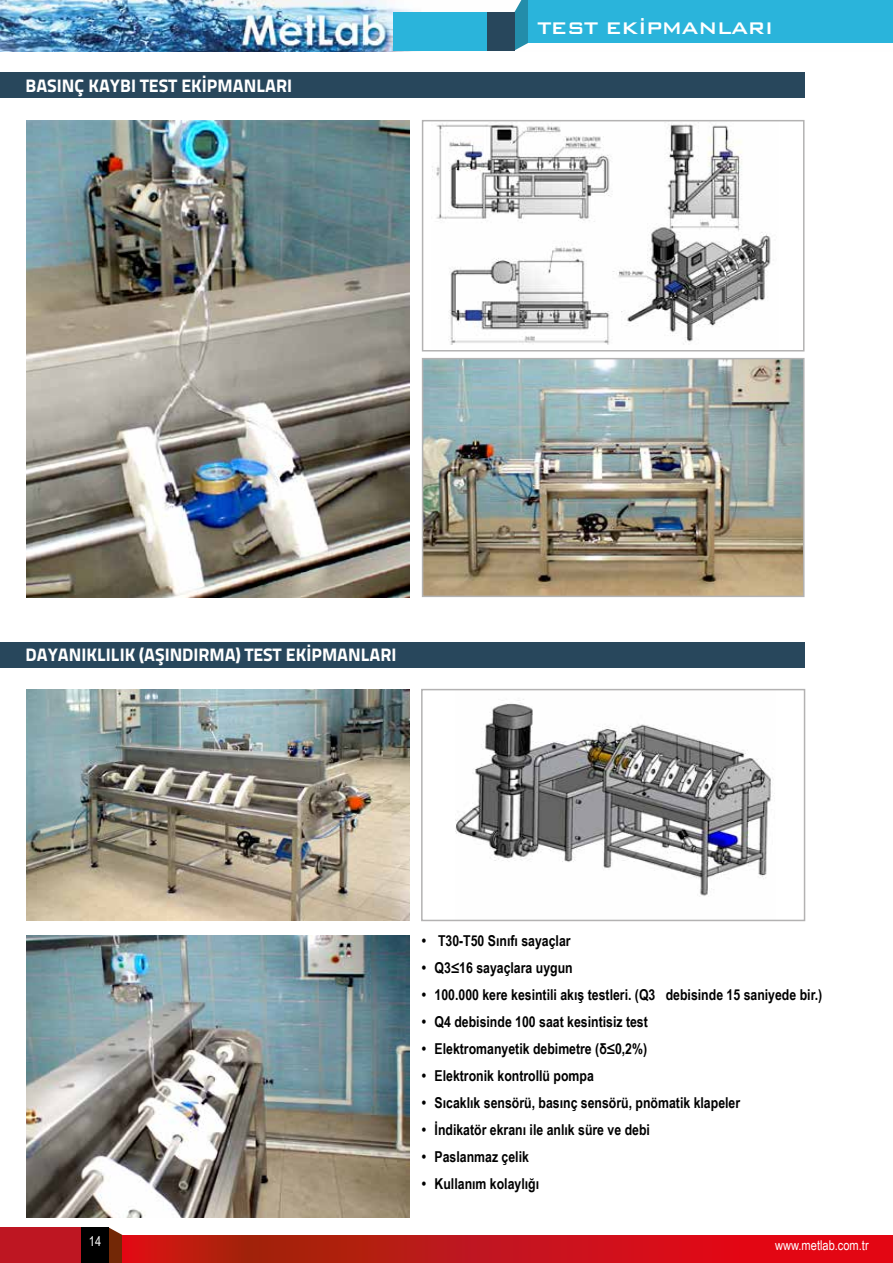
<style>
.page{position:relative;width:893px;height:1263px;background:#fff}
.page>*{position:absolute;margin:0;border:0;box-sizing:border-box;transform-origin:0 0}
.t1{font:500 22.5px "Bank Gothic";letter-spacing:-.04em;color:#fff}
.t2{font:800 18px "Titillium Text 22 L";color:#fff}
.t3{font:700 15px "Arial Narrow";color:#000}
.t4{font:13.5px "Arial Narrow";color:#fff}
</style>
<div class="page">
<div style="left:0;top:1227px;width:108px;height:36px;background:#be1622"></div>
<svg style="left:109px;top:1227px;width:14px;height:36px"></svg>
<svg style="left:123px;top:1235px;width:770px;height:28px;background:#c81314"></svg>
<div style="left:81px;top:1227px;width:28px;height:36px;background:#000"></div>
<div style="left:0;top:72px;width:804px;height:26px;background:#28475c"></div>
<img style="left:26px;top:121px;width:383px;height:476px">
<img style="left:432px;top:123px;width:339px;height:222px">
<div style="left:422px;top:120px;width:382px;height:231px;border:2px solid #b3b2b2"></div>
<img style="left:425px;top:361px;width:376px;height:233px">
<div style="left:422px;top:358px;width:382px;height:239px;border:2px solid #b3b2b2"></div>
<div style="left:0;top:642px;width:804px;height:26px;background:#28475c"></div>
<img style="left:26px;top:690px;width:383px;height:230px">
<img style="left:455px;top:699px;width:320px;height:197px">
<div style="left:421px;top:689px;width:384px;height:232px;border:2px solid #b3b2b2"></div>
<img style="left:26px;top:935px;width:383px;height:282px">
<img style="left:0;top:0;width:514px;height:51px">
<div style="left:393px;top:13px;width:121px;height:38px;background:#2ab4db"></div>
<svg style="left:514px;top:0;width:14px;height:51px"></svg>
<div style="left:528px;top:0;width:365px;height:43px;background:#2ab4db"></div>
<div style="left:487px;top:13px;width:27px;height:38px;background:#28475c"></div>
<p class="t2" style="left:26px;top:72px;width:268px">BASINÇ KAYBI TEST EKİPMANLARI</p>
<h1 class="t1" style="left:537px;top:10px;width:237px">TEST EKİPMANLARI</h1>
<p class="t2" style="left:26px;top:641px;width:372px">DAYANIKLILIK (AŞINDIRMA) TEST EKİPMANLARI</p>
<p class="t3" style="left:422px;top:929px;width:150px">• T30-T50 Sınıfı sayaçlar</p>
<p class="t3" style="left:422px;top:956px;width:152px">• Q3≤16 sayaçlara uygun</p>
<p class="t3" style="left:422px;top:983px;width:402px">• 100.000 kere kesintili akış testleri. (Q3 debisinde 15 saniyede bir.)</p>
<p class="t3" style="left:422px;top:1010px;width:228px">• Q4 debisinde 100 saat kesintisiz test</p>
<p class="t3" style="left:422px;top:1037px;width:227px">• Elektromanyetik debimetre (δ≤0,2%)</p>
<p class="t3" style="left:422px;top:1064px;width:174px">• Elektronik kontrollü pompa</p>
<p class="t3" style="left:422px;top:1091px;width:320px">• Sıcaklık sensörü, basınç sensörü, pnömatik klapeler</p>
<p class="t3" style="left:422px;top:1118px;width:230px">• İndikatör ekranı ile anlık süre ve debi</p>
<p class="t3" style="left:422px;top:1145px;width:109px">• Paslanmaz çelik</p>
<p class="t3" style="left:422px;top:1172px;width:119px">• Kullanım kolaylığı</p>
<p class="t4" style="left:89px;top:1232px;width:14px">14</p>
<p class="t4" style="left:775px;top:1235px;width:95px">www.metlab.com.tr</p>
</div>
